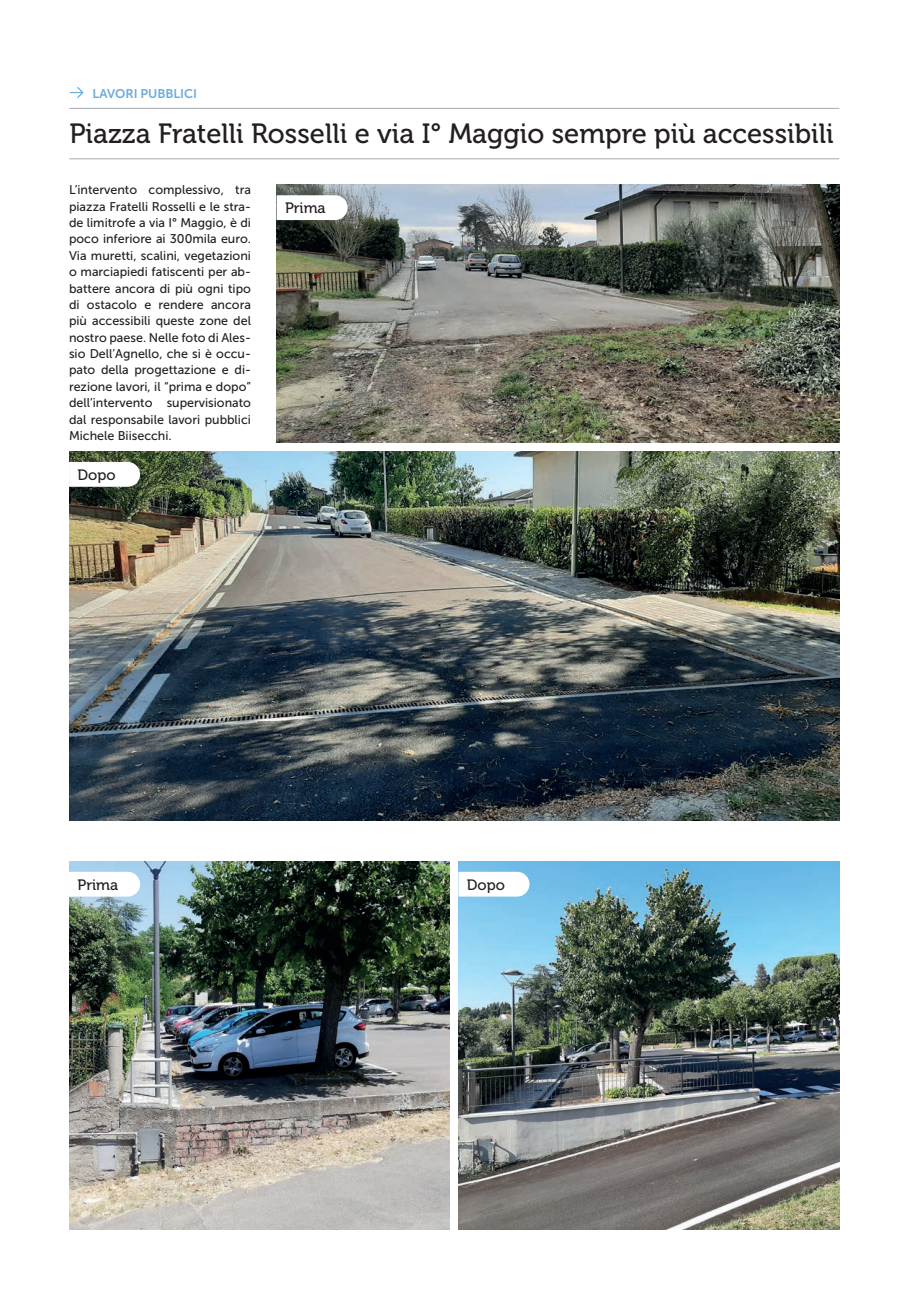
<style>
.page{position:relative;width:919px;height:1289px;background:#fff}
.page>*{position:absolute;margin:0;border:0;box-sizing:border-box;transform-origin:0 0}
.t1{font:27.75px "Museo 500";color:#231f20}
.t2{font:15px "Museo 500";color:#231f20}
.t3{font:12.6px/16.4px "Museo Sans 500";color:#231f20;text-align:justify}
.t4{font:12.6px "Museo Sans 700";color:#6cacdd}
</style>
<div class="page">
<img style="left:276px;top:185px;width:563px;height:258px">
<img style="left:69px;top:451px;width:770px;height:369px">
<img style="left:69px;top:861px;width:381px;height:368px">
<img style="left:458px;top:861px;width:381px;height:368px">
<hr style="left:69px;top:108px;width:770px;height:1px;background:#a8a9ad">
<hr style="left:69px;top:158px;width:770px;height:1px;background:#a8a9ad">
<svg style="left:69px;top:87px;width:15px;height:11px"></svg>
<svg style="left:276px;top:195px;width:71px;height:25px"></svg>
<svg style="left:69px;top:871px;width:71px;height:25px"></svg>
<svg style="left:458px;top:871px;width:71px;height:25px"></svg>
<svg style="left:69px;top:462px;width:71px;height:25px"></svg>
<p class="t4" style="left:93px;top:86px;width:106px">LAVORI PUBBLICI</p>
<h1 class="t1" style="left:69px;top:118px;width:765px">Piazza Fratelli Rosselli e via I° Maggio sempre più accessibili</h1>
<p class="t3" style="left:69px;top:182px;width:183px">L’intervento complessivo, tra piazza Fratelli Rosselli e le stra&shy;de limitrofe a via I° Maggio, è di poco inferiore ai 300mila euro.<br>Via muretti, scalini, vegetazioni o marciapiedi fatiscenti per ab&shy;battere ancora di più ogni tipo di ostacolo e rendere ancora più accessibili queste zone del nostro paese. Nelle foto di Ales&shy;sio Dell’Agnello, che si è occu&shy;pato della progettazione e di&shy;rezione lavori, il “prima e dopo” dell’intervento supervisionato dal responsabile lavori pubblici Michele Biisecchi.</p>
<p class="t2" style="left:78px;top:466px;width:39px">Dopo</p>
<p class="t2" style="left:285px;top:200px;width:42px">Prima</p>
<p class="t2" style="left:78px;top:876px;width:42px">Prima</p>
<p class="t2" style="left:467px;top:876px;width:39px">Dopo</p>
</div>
